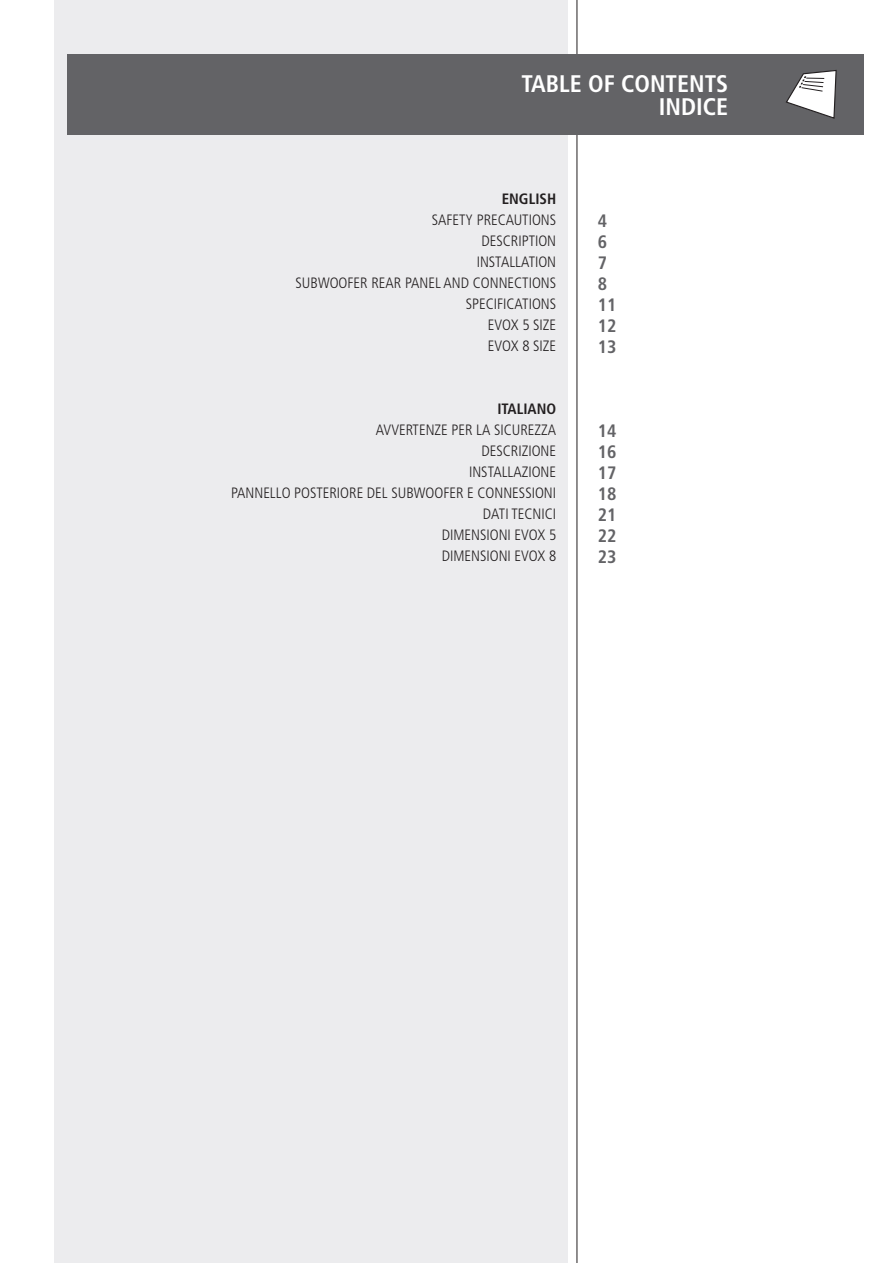
<style>
.page{position:relative;width:893px;height:1263px;background:#fff}
.page>*{position:absolute;margin:0;border:0;box-sizing:border-box;transform-origin:0 0}
.t1{font:700 condensed 24px/22.5px "Frutiger LT Std";color:#fff;text-align:right}
.t2{font:700 condensed 18px/21px "Frutiger LT Std";color:#636366}
.t3{font:300 condensed 15px/21px "Frutiger LT Std";color:#231f20;text-align:right}
.t4{font:700 condensed 15px "Frutiger LT Std";color:#231f20}
</style>
<div class="page">
<div style="left:54px;top:0;width:514px;height:1263px;background:#ececee"></div>
<hr style="left:577px;top:0;width:1px;height:1263px;background:#231f20">
<div style="left:67px;top:54px;width:797px;height:81px;background:#636366"></div>
<svg style="left:786px;top:70px;width:51px;height:49px"></svg>
<h1 class="t1" style="left:522px;top:73px;width:208px">TABLE OF CONTENTS<br>INDICE</h1>
<p class="t4" style="left:502px;top:190px;width:56px">ENGLISH</p>
<p class="t3" style="left:296px;top:210px;width:262px">SAFETY PRECAUTIONS<br>DESCRIPTION<br>INSTALLATION<br>SUBWOOFER REAR PANEL AND CONNECTIONS<br>SPECIFICATIONS<br>EVOX 5 SIZE<br>EVOX 8 SIZE</p>
<p class="t4" style="left:497px;top:400px;width:60px">ITALIANO</p>
<p class="t3" style="left:231px;top:420px;width:327px">AVVERTENZE PER LA SICUREZZA<br>DESCRIZIONE<br>INSTALLAZIONE<br>PANNELLO POSTERIORE DEL SUBWOOFER E CONNESSIONI<br>DATI TECNICI<br>DIMENSIONI EVOX 5<br>DIMENSIONI EVOX 8</p>
<p class="t2" style="left:598px;top:211px;width:20px">4<br>6<br>7<br>8<br>11<br>12<br>13</p>
<p class="t2" style="left:598px;top:421px;width:20px;text-align:justify">14<br>16<br>17<br>18<br>21<br>22<br>23</p>
</div>
